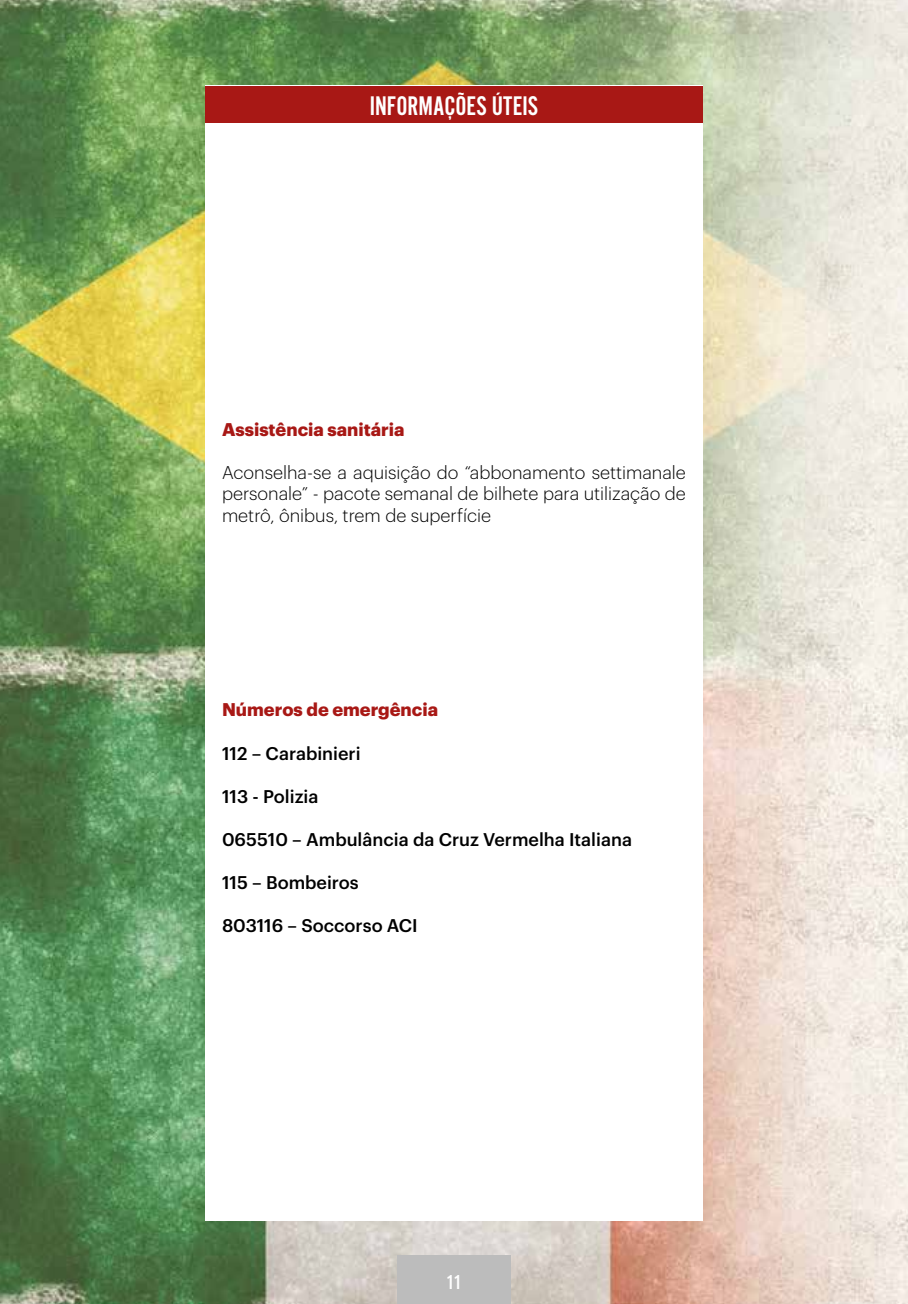
<style>
.page{position:relative;width:908px;height:1304px;background:#fff}
.page>*{position:absolute;margin:0;border:0;box-sizing:border-box;transform-origin:0 0}
.t1{font:28px "Alternate Got No 2 D";color:#fff}
.t2{font:20px "Cabin";color:#fff}
.t3{font:300 18px/21.6px "Graphik";color:#000;text-align:justify}
.t4{font:500 18px "Graphik";color:#000}
.t5{font:700 18px "Graphik";color:#a81815}
</style>
<div class="page">
<img style="left:0;top:0;width:907px;height:1304px">
<div style="left:397px;top:1255px;width:113px;height:49px;background:#bcbcbc"></div>
<div style="left:205px;top:85px;width:497px;height:1135px;background:#fff"></div>
<div style="left:205px;top:86px;width:497px;height:37px;background:#a81815"></div>
<h1 class="t1" style="left:369px;top:91px;width:170px">INFORMAÇÕES ÚTEIS</h1>
<p class="t5" style="left:222px;top:415px;width:184px">Assistência sanitária</p>
<p class="t3" style="left:222px;top:460px;width:465px">Aconselha-se a aquisição do “abbonamento settimanale personale” - pacote semanal de bilhete para utilização de metrô, ônibus, trem de superfície</p>
<p class="t5" style="left:222px;top:696px;width:217px">Números de emergência</p>
<p class="t4" style="left:222px;top:739px;width:140px">112 – Carabinieri</p>
<p class="t4" style="left:222px;top:783px;width:98px">113 - Polizia</p>
<p class="t4" style="left:222px;top:826px;width:411px">065510 – Ambulância da Cruz Vermelha Italiana</p>
<p class="t4" style="left:222px;top:869px;width:138px">115 – Bombeiros</p>
<p class="t4" style="left:222px;top:912px;width:197px">803116 – Soccorso ACI</p>
<p class="t2" style="left:446px;top:1270px;width:16px">11</p>
</div>
